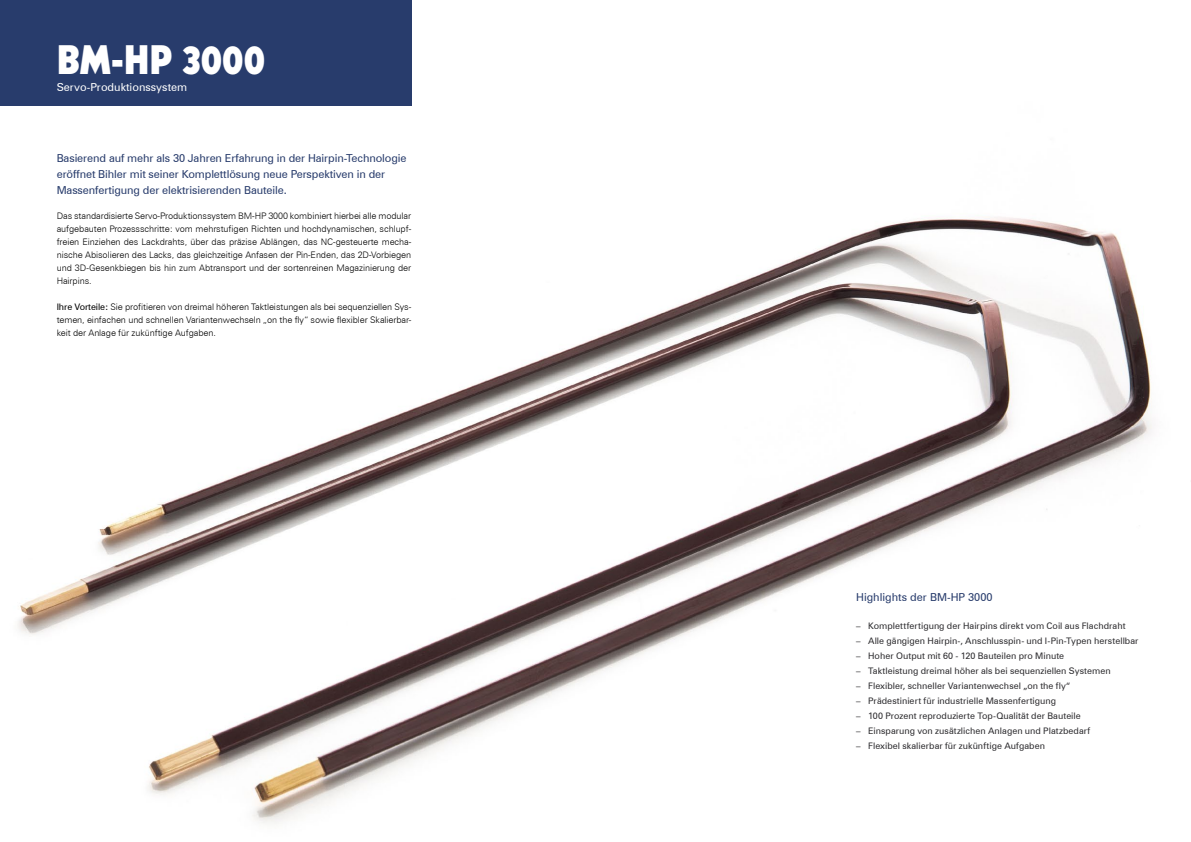
<style>
.page{position:relative;width:1191px;height:842px;background:#fff}
.page>*{position:absolute;margin:0;border:0;box-sizing:border-box;transform-origin:0 0}
.t1{font:900 40px "Kabel";color:#fff}
.t2{font:11px/16px "Zurich BT";letter-spacing:-.01em;color:#283c6c}
.t3{font:11px "Zurich BT";color:#fff}
.t4{font:300 9px/13px "Zurich BT";letter-spacing:-.01em;color:#000;text-align:justify}
.t5{font:9px "Zurich BT";letter-spacing:.005em;color:#2d2c2f}
.s1{font-weight:400}
</style>
<div class="page">
<img style="left:0;top:0;width:1152px;height:824px">
<div style="left:0;top:0;width:411px;height:105px;background:#283c6c"></div>
<h1 class="t1" style="left:57px;top:35px;width:210px">BM-HP 3000</h1>
<p class="t3" style="left:57px;top:81px;width:132px">Servo-Produktionssystem</p>
<p class="t2" style="left:57px;top:150px;width:351px">Basierend auf mehr als 30 Jahren Erfahrung in der Hairpin-Technologie eröffnet Bihler mit seiner Komplettlösung neue Perspektiven in der<br>Massenfertigung der elektrisierenden Bauteile.</p>
<p class="t4" style="left:57px;top:210px;width:356px">Das standardisierte Servo-Produktionssystem BM-HP 3000 kombiniert hierbei alle modular aufgebauten Prozessschritte: vom mehrstufigen Richten und hochdynamischen, schlupf&shy;freien Einziehen des Lackdrahts, über das präzise Ablängen, das NC-gesteuerte mecha&shy;nische Abisolieren des Lacks, das gleichzeitige Anfasen der Pin-Enden, das 2D-Vorbiegen und 3D-Gesenkbiegen bis hin zum Abtransport und der sortenreinen Magazinierung der Hairpins.</p>
<p class="t4" style="left:57px;top:301px;width:356px"><span class="s1">Ihre Vorteile:</span> Sie profitieren von dreimal höheren Taktleistungen als bei sequenziellen Sys&shy;temen, einfachen und schnellen Variantenwechseln „on the fly“ sowie flexibler Skalierbar&shy;keit der Anlage für zukünftige Aufgaben.</p>
<p class="t2" style="left:856px;top:589px;width:138px">Highlights der BM-HP 3000</p>
<p class="t5" style="left:856px;top:620px;width:271px">– Komplettfertigung der Hairpins direkt vom Coil aus Flachdraht</p>
<p class="t5" style="left:856px;top:635px;width:284px">– Alle gängigen Hairpin-, Anschlusspin- und I-Pin-Typen herstellbar</p>
<p class="t5" style="left:856px;top:650px;width:210px">– Hoher Output mit 60 - 120 Bauteilen pro Minute</p>
<p class="t5" style="left:856px;top:665px;width:256px">– Taktleistung dreimal höher als bei sequenziellen Systemen</p>
<p class="t5" style="left:856px;top:680px;width:216px">– Flexibler, schneller Variantenwechsel „on the fly“</p>
<p class="t5" style="left:856px;top:695px;width:201px">– Prädestiniert für industrielle Massenfertigung</p>
<p class="t5" style="left:856px;top:710px;width:226px">– 100 Prozent reproduzierte Top-Qualität der Bauteile</p>
<p class="t5" style="left:856px;top:725px;width:236px">– Einsparung von zusätzlichen Anlagen und Platzbedarf</p>
<p class="t5" style="left:856px;top:740px;width:190px">– Flexibel skalierbar für zukünftige Aufgaben</p>
</div>
